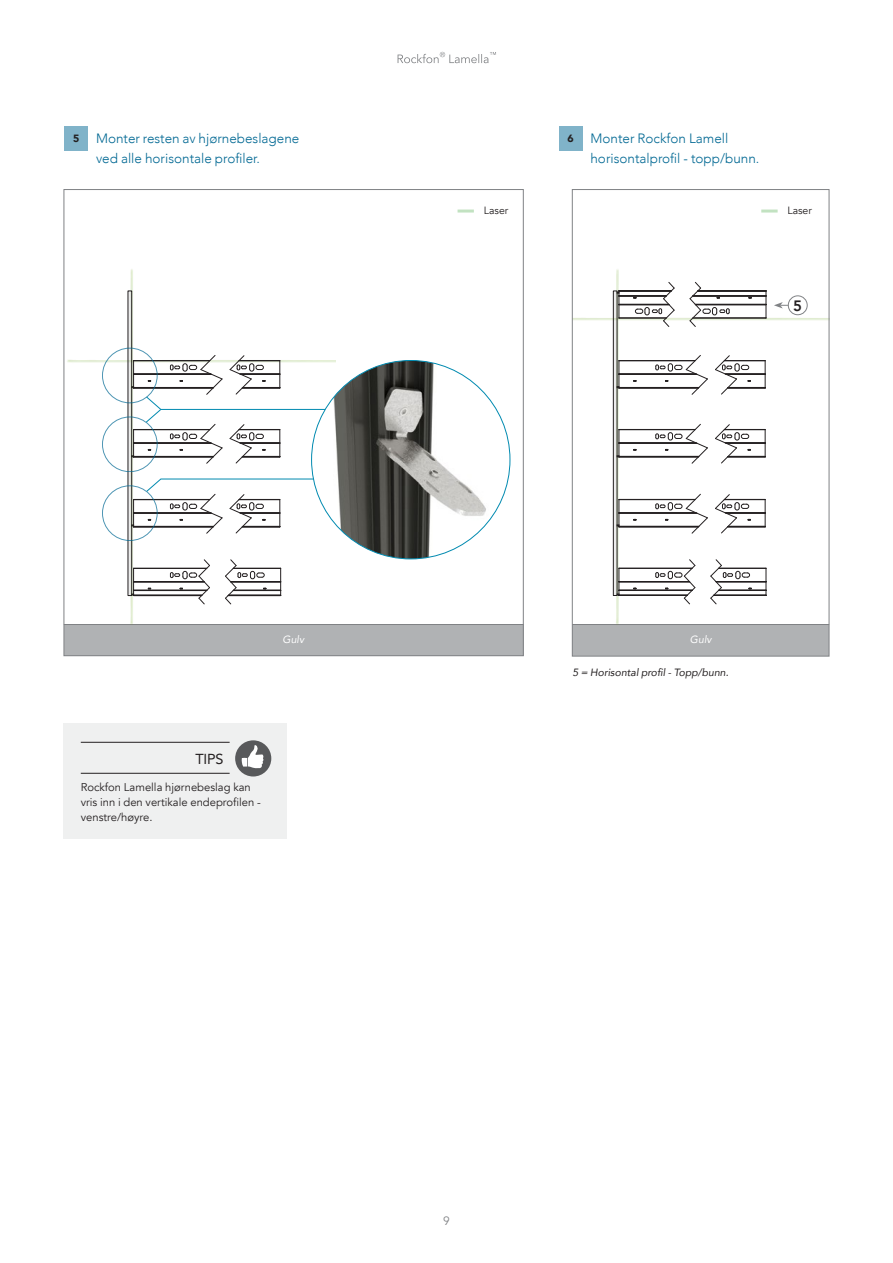
<style>
.page{position:relative;width:893px;height:1263px;background:#fff}
.page>*{position:absolute;margin:0;border:0;box-sizing:border-box;transform-origin:0 0}
.t1{font:800 15px "Avenir";color:#231f20}
.t2{font:14.4px "Avenir";color:#231f20}
.t3{font:300 13.5px/19.5px "Avenir";color:#006893}
.t4{font:12px "Avenir";color:#808285}
.t5{font:11.25px/15px "Avenir";color:#231f20}
.t6{font:italic 10.5px "Avenir";color:#231f20}
.t7{font:10.5px "Avenir";color:#231f20}
.t8{font:italic 10.5px "Avenir";color:#fff}
.t9{font:900 10.5px "Avenir";color:#231f20}
</style>
<div class="page">
<svg style="left:398px;top:52px;width:98px;height:11px"></svg>
<div style="left:64px;top:625px;width:459px;height:31px;background:#b0b2b4"></div>
<hr style="left:64px;top:624px;width:459px;height:1px;background:#808285">
<div style="left:572px;top:625px;width:257px;height:31px;background:#b0b2b4"></div>
<svg style="left:572px;top:268px;width:257px;height:358px"></svg>
<div style="left:788px;top:296px;width:19px;height:19px;background:#fff;border-radius:50%"></div>
<div style="left:788px;top:296px;width:19px;height:19px;border:1px solid #808285;border-radius:50%"></div>
<svg style="left:67px;top:269px;width:337px;height:355px"></svg>
<img style="left:312px;top:360px;width:198px;height:199px;border-radius:99px">
<div style="left:65px;top:126px;width:23px;height:25px;background:#80b3c9"></div>
<div style="left:559px;top:126px;width:23px;height:25px;background:#80b3c9"></div>
<hr style="left:458px;top:210px;width:16px;height:3px;background:#c2e2c1">
<hr style="left:761px;top:210px;width:17px;height:3px;background:#c2e2c1">
<div style="left:64px;top:723px;width:223px;height:115px;background:#eff0f0"></div>
<hr style="left:81px;top:742px;width:149px;height:1px;background:#231f20">
<hr style="left:81px;top:773px;width:149px;height:1px;background:#231f20">
<div style="left:235px;top:740px;width:36px;height:36px;background:#58595b;border-radius:50%"></div>
<svg style="left:242px;top:745px;width:22px;height:23px"></svg>
<p class="t3" style="left:96px;top:129px;width:205px">Monter resten av hjørnebeslagene ved alle horisontale profiler.</p>
<p class="t3" style="left:590px;top:129px;width:170px">Monter Rockfon Lamell horisontalprofil - topp/bunn.</p>
<p class="t9" style="left:73px;top:130px;width:8px">5</p>
<p class="t9" style="left:568px;top:130px;width:8px">6</p>
<p class="t7" style="left:484px;top:204px;width:26px">Laser</p>
<p class="t7" style="left:787px;top:204px;width:26px">Laser</p>
<p class="t1" style="left:793px;top:294px;width:10px">5</p>
<p class="t8" style="left:283px;top:633px;width:23px">Gulv</p>
<p class="t8" style="left:690px;top:633px;width:23px">Gulv</p>
<p class="t6" style="left:572px;top:666px;width:158px">5 = Horisontal profil - Topp/bunn.</p>
<p class="t2" style="left:195px;top:747px;width:30px">TIPS</p>
<p class="t5" style="left:81px;top:780px;width:182px">Rockfon Lamella hjørnebeslag kan vris inn i den vertikale endeprofilen - venstre/høyre.</p>
<p class="t4" style="left:443px;top:1213px;width:8px">9</p>
</div>
